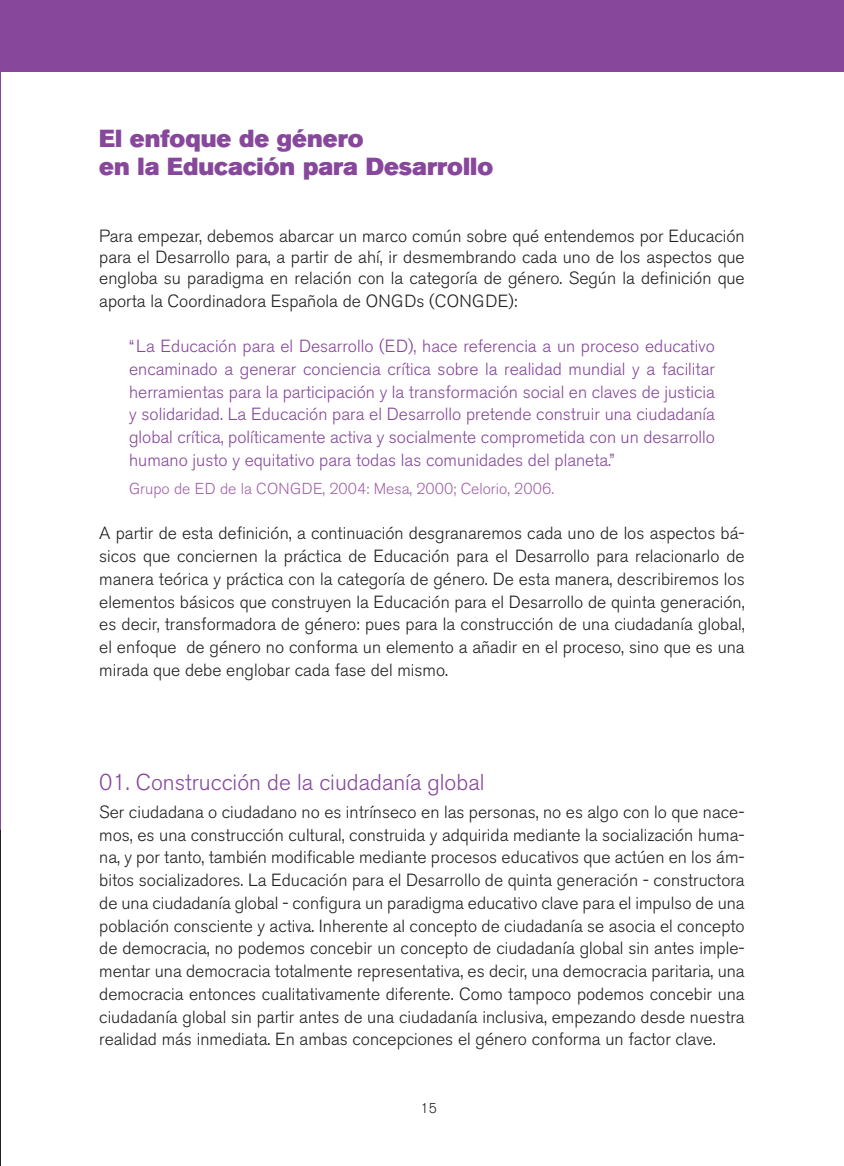
<style>
.page{position:relative;width:844px;height:1166px;background:#fff}
.page>*{position:absolute;margin:0;border:0;box-sizing:border-box;transform-origin:0 0}
.t1{font:24.5px/28px "Akzidenz Grotesk BE Super";color:#87489c}
.t2{font:300 22.75px "Akzidenz Grotesk BE";color:#87489c}
.t3{font:300 17.5px/22.8px "Akzidenz Grotesk BE";color:#231f20;text-align:justify}
.t4{font:300 17.5px/22.8px "Akzidenz Grotesk BE";color:#87489c;text-align:justify}
.t5{font:300 15.75px "Akzidenz Grotesk BE";color:#a264a9}
.t6{font:300 14px "Akzidenz Grotesk BE";color:#231f20}
</style>
<div class="page">
<div style="left:0;top:0;width:843px;height:71px;background:#87489c"></div>
<hr style="left:0;top:0;width:1px;height:1166px;background:#87489c">
<h1 class="t1" style="left:99px;top:125px;width:395px">El enfoque de género<br>en la Educación para Desarrollo</h1>
<p class="t3" style="left:99px;top:226px;width:646px;line-height:21px">Para empezar, debemos abarcar un marco común sobre qué entendemos por Educación para el Desarrollo para, a partir de ahí, ir desmembrando cada uno de los aspectos que engloba su paradigma en relación con la categoría de género. Según la definición que</p>
<p class="t3" style="left:99px;top:290px;width:419px">aporta la Coordinadora Española de ONGDs (CONGDE):</p>
<p class="t4" style="left:129px;top:335px;width:587px">“La Educación para el Desarrollo (ED), hace referencia a un proceso educativo encaminado a generar conciencia crítica sobre la realidad mundial y a facilitar herramientas para la participación y la transformación social en claves de justicia y solidaridad. La Educación para el Desarrollo pretende construir una ciudadanía global crítica, políticamente activa y socialmente comprometida con un desarrollo humano justo y equitativo para todas las comunidades del planeta.”</p>
<p class="t5" style="left:129px;top:480px;width:426px">Grupo de ED de la CONGDE, 2004: Mesa, 2000; Celorio, 2006.</p>
<p class="t3" style="left:99px;top:522px;width:646px">A partir de esta definición, a continuación desgranaremos cada uno de los aspectos bá&shy;sicos que conciernen la práctica de Educación para el Desarrollo para relacionarlo de manera teórica y práctica con la categoría de género. De esta manera, describiremos los elementos básicos que construyen la Educación para el Desarrollo de quinta generación, es decir, transformadora de género: pues para la construcción de una ciudadanía global, el enfoque de género no conforma un elemento a añadir en el proceso, sino que es una mirada que debe englobar cada fase del mismo.</p>
<h2 class="t2" style="left:99px;top:769px;width:386px">01. Construcción de la ciudadanía global</h2>
<p class="t3" style="left:99px;top:801px;width:646px">Ser ciudadana o ciudadano no es intrínseco en las personas, no es algo con lo que nace&shy;mos, es una construcción cultural, construida y adquirida mediante la socialización huma&shy;na, y por tanto, también modificable mediante procesos educativos que actúen en los ám&shy;bitos socializadores. La Educación para el Desarrollo de quinta generación - constructora de una ciudadanía global - configura un paradigma educativo clave para el impulso de una población consciente y activa. Inherente al concepto de ciudadanía se asocia el concepto de democracia, no podemos concebir un concepto de ciudadanía global sin antes imple&shy;mentar una democracia totalmente representativa, es decir, una democracia paritaria, una democracia entonces cualitativamente diferente. Como tampoco podemos concebir una ciudadanía global sin partir antes de una ciudadanía inclusiva, empezando desde nuestra realidad más inmediata. En ambas concepciones el género conforma un factor clave.</p>
<p class="t6" style="left:420px;top:1100px;width:18px">15</p>
</div>
